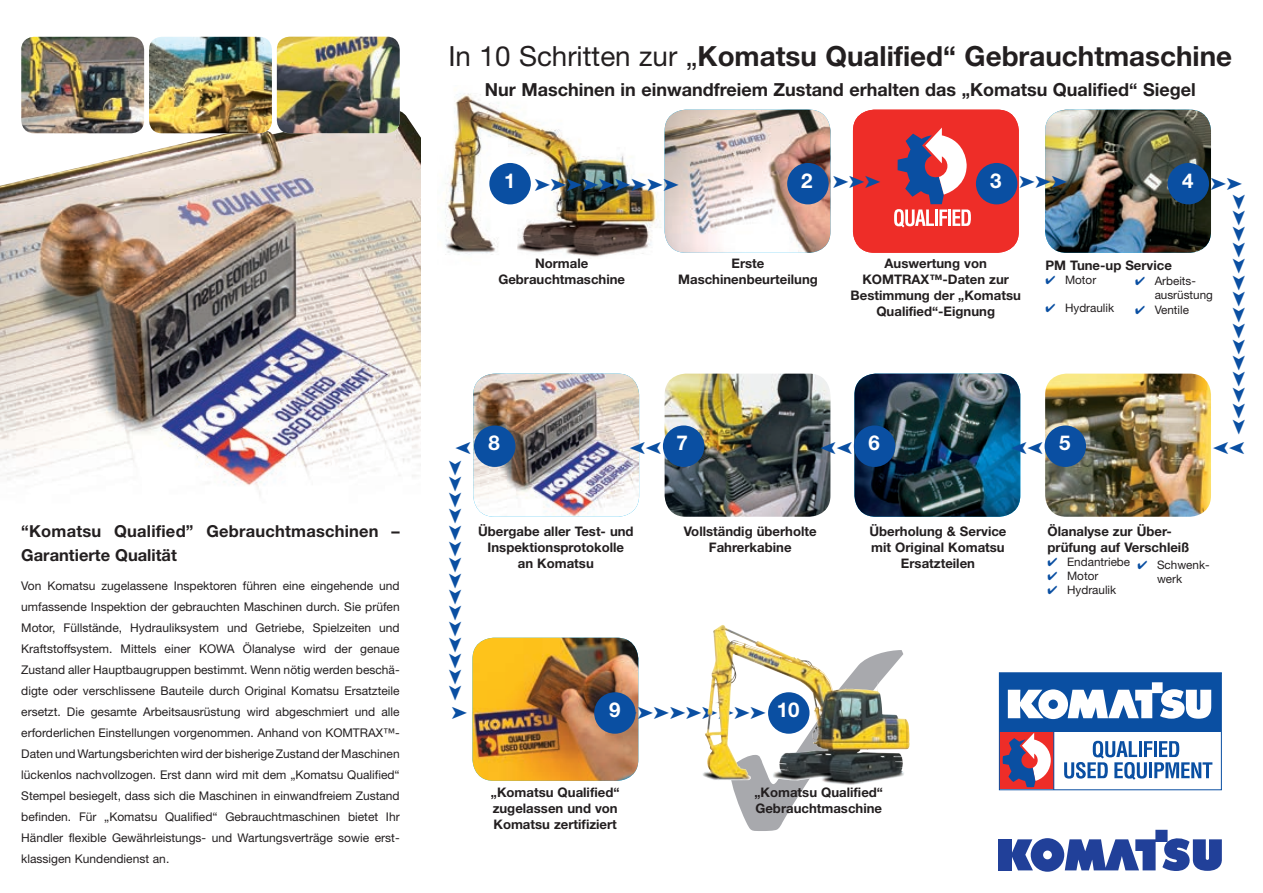
<style>
.page{position:relative;width:1263px;height:893px;background:#fff}
.page>*{position:absolute;margin:0;border:0;box-sizing:border-box;transform-origin:0 0}
.t1{font:700 27.75px "Helvetica Neue LT Pro";color:#231f20}
.t2{font:700 20.55px "Helvetica Neue LT Pro";color:#fff}
.t3{font:700 18px "Helvetica Neue LT Pro";color:#231f20}
.t4{font:700 16.5px/24px "Helvetica Neue LT Pro";letter-spacing:.015em;color:#231f20}
.t5{font:700 13.2px/15.9px "Helvetica Neue LT Pro";color:#231f20;text-align:center}
.t6{font:12px/21px "Helvetica Neue LT Pro";color:#231f20;text-align:justify}
.t7{font:11.7px/14.1px "Helvetica Neue LT Pro";color:#231f20}
.s1{font-weight:400}
</style>
<div class="page">
<img style="left:665px;top:374px;width:165px;height:143px">
<img style="left:445px;top:93px;width:216px;height:164px">
<img style="left:0;top:110px;width:421px;height:385px">
<img style="left:665px;top:110px;width:165px;height:143px">
<img style="left:1067px;top:110px;width:144px;height:143px">
<img style="left:473px;top:374px;width:166px;height:143px">
<img style="left:854px;top:374px;width:166px;height:143px">
<img style="left:1045px;top:374px;width:166px;height:143px">
<img style="left:472px;top:638px;width:165px;height:143px">
<img style="left:713px;top:625px;width:63px;height:25px">
<div style="left:489px;top:163px;width:42px;height:41px;background:#0a4fa2;border-radius:50%"></div>
<div style="left:787px;top:163px;width:42px;height:41px;background:#0a4fa2;border-radius:50%"></div>
<div style="left:1167px;top:163px;width:42px;height:41px;background:#0a4fa2;border-radius:50%"></div>
<div style="left:1044px;top:425px;width:42px;height:42px;background:#0a4fa2;border-radius:50%"></div>
<div style="left:854px;top:425px;width:41px;height:42px;background:#0a4fa2;border-radius:50%"></div>
<div style="left:663px;top:425px;width:41px;height:42px;background:#0a4fa2;border-radius:50%"></div>
<div style="left:474px;top:425px;width:41px;height:42px;background:#0a4fa2;border-radius:50%"></div>
<div style="left:594px;top:692px;width:42px;height:42px;background:#0a4fa2;border-radius:50%"></div>
<div style="left:998px;top:839px;width:13px;height:31px;background:#214099"></div>
<svg style="left:1011px;top:830px;width:211px;height:42px"></svg>
<img style="left:149px;top:37px;width:123px;height:96px">
<img style="left:277px;top:37px;width:123px;height:96px">
<img style="left:21px;top:37px;width:123px;height:96px">
<svg style="left:999px;top:672px;width:223px;height:118px"></svg>
<img style="left:622px;top:650px;width:281px;height:135px">
<svg style="left:535px;top:178px;width:144px;height:13px"></svg>
<svg style="left:852px;top:110px;width:215px;height:143px"></svg>
<svg style="left:1011px;top:442px;width:10px;height:12px"></svg>
<svg style="left:821px;top:442px;width:10px;height:12px"></svg>
<svg style="left:630px;top:442px;width:10px;height:12px"></svg>
<h3 class="t4" style="left:21px;top:518px;width:380px">“Komatsu Qualified” Gebrauchtmaschinen –<br>Garantierte Qualität</h3>
<p class="t6" style="left:21px;top:575px;width:380px">Von Komatsu zugelassene Inspektoren führen eine eingehende und umfassende Inspektion der gebrauchten Maschinen durch. Sie prüfen Motor, Füllstände, Hydrauliksystem und Getriebe, Spielzeiten und Kraftstoffsystem. Mittels einer KOWA Ölanalyse wird der genaue Zustand aller Hauptbaugruppen bestimmt. Wenn nötig werden beschä&shy;digte oder verschlissene Bauteile durch Original Komatsu Ersatzteile ersetzt. Die gesamte Arbeitsausrüstung wird abgeschmiert und alle erforderlichen Einstellungen vorgenommen. Anhand von KOMTRAX™- Daten und Wartungsberichten wird der bisherige Zustand der Maschinen lückenlos nachvollzogen. Erst dann wird mit dem „Komatsu Qualified“ Stempel besiegelt, dass sich die Maschinen in einwandfreiem Zustand befinden. Für „Komatsu Qualified“ Gebrauchtmaschinen bietet Ihr Händler flexible Gewährleistungs- und Wartungsverträge sowie erst&shy;klassigen Kundendienst an.</p>
<h1 class="t1" style="left:448px;top:39px;width:785px"><span class="s1">In 10 Schritten zur „</span>Komatsu Qualified“ Gebrauchtmaschine</h1>
<h3 class="t3" style="left:485px;top:79px;width:712px">Nur Maschinen in einwandfreiem Zustand erhalten das „Komatsu Qualified“ Siegel</h3>
<h2 class="t2" style="left:504px;top:168px;width:13px">1</h2>
<h2 class="t2" style="left:801px;top:168px;width:13px">2</h2>
<h2 class="t2" style="left:990px;top:168px;width:13px">3</h2>
<h2 class="t2" style="left:1182px;top:168px;width:13px">4</h2>
<p class="t5" style="left:498px;top:255px;width:128px">Normale<br>Gebrauchtmaschine</p>
<p class="t5" style="left:678px;top:255px;width:141px">Erste<br>Maschinenbeurteilung</p>
<p class="t5" style="left:850px;top:255px;width:172px">Auswertung von<br>KOMTRAX™-Daten zur<br>Bestimmung der „Komatsu<br>Qualified“-Eignung</p>
<p class="t5" style="left:1045px;top:257px;width:128px">PM Tune-up Service</p>
<p class="t7" style="left:1065px;top:272px;width:33px">Motor</p>
<p class="t7" style="left:1065px;top:301px;width:51px">Hydraulik</p>
<p class="t7" style="left:1155px;top:274px;width:60px">Arbeits&shy;ausrüstung<br>Ventile</p>
<h2 class="t2" style="left:488px;top:430px;width:13px">8</h2>
<h2 class="t2" style="left:677px;top:430px;width:13px">7</h2>
<h2 class="t2" style="left:869px;top:430px;width:13px">6</h2>
<h2 class="t2" style="left:1059px;top:430px;width:13px">5</h2>
<p class="t5" style="left:478px;top:523px;width:157px">Übergabe aller Test- und<br>Inspektionsprotokolle<br>an Komatsu</p>
<p class="t5" style="left:684px;top:523px;width:134px">Vollständig überholte<br>Fahrerkabine</p>
<p class="t5" style="left:869px;top:523px;width:139px">Überholung &amp; Service mit Original Komatsu<br>Ersatzteilen</p>
<p class="t5" style="left:1047px;top:523px;width:143px;text-align:left">Ölanalyse zur Über&shy;prüfung auf Verschleiß</p>
<p class="t7" style="left:1067px;top:554px;width:65px">Endantriebe<br>Motor<br>Hydraulik</p>
<p class="t7" style="left:1157px;top:557px;width:54px">Schwenk&shy;werk</p>
<h2 class="t2" style="left:609px;top:697px;width:13px">9</h2>
<h2 class="t2" style="left:777px;top:697px;width:24px">10</h2>
<p class="t5" style="left:491px;top:784px;width:130px;text-align:left">„Komatsu Qualified“ zugelassen und von<br>Komatsu zertifiziert</p>
<p class="t5" style="left:754px;top:784px;width:130px;text-align:left">„Komatsu Qualified“<br>Gebrauchtmaschine</p>
</div>
